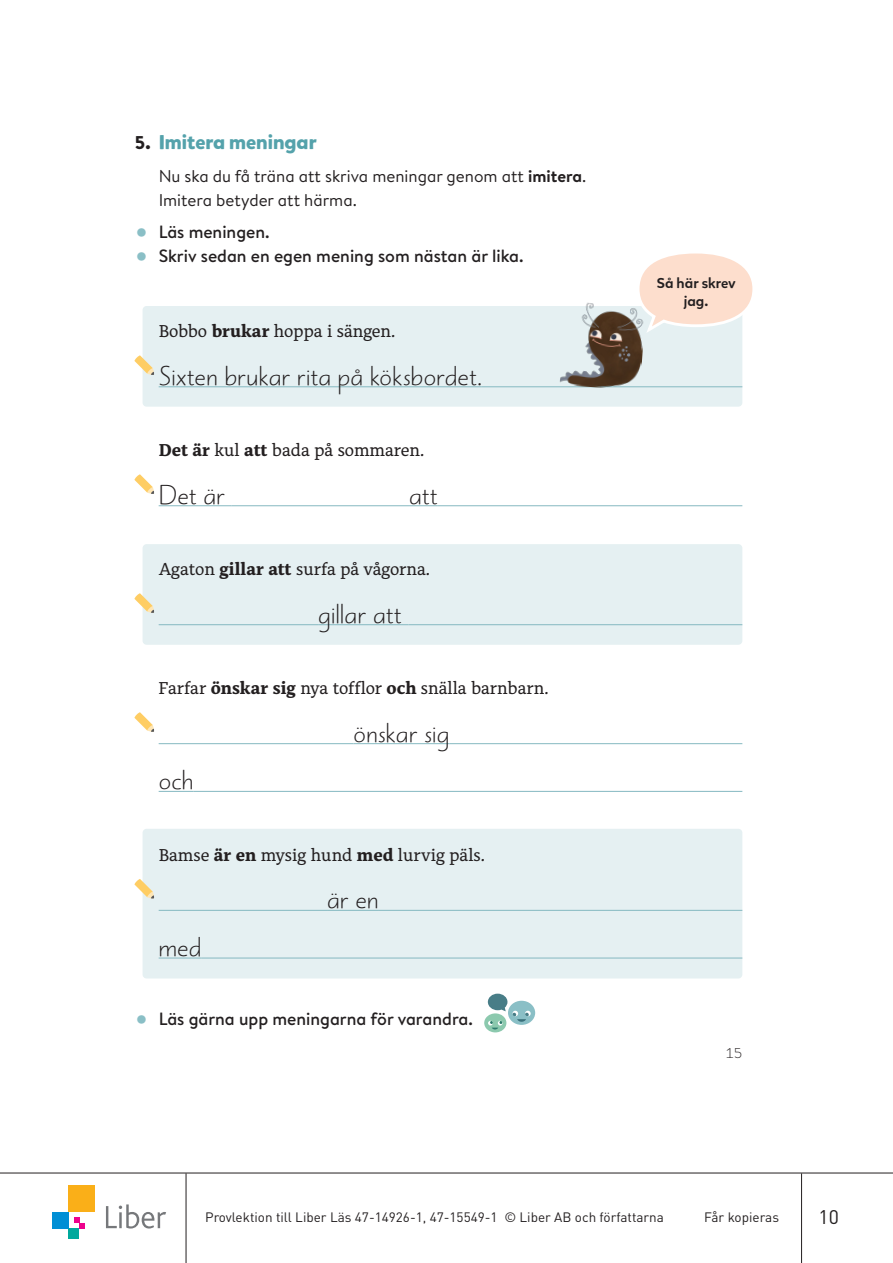
<style>
.page{position:relative;width:893px;height:1263px;background:#fff}
.page>*{position:absolute;margin:0;border:0;box-sizing:border-box;transform-origin:0 0}
.t1{font:31.2px "Liber";letter-spacing:.01em;color:#231f20}
.t2{font:700 19.95px "Mikado";color:#54a2ab}
.t3{font:19.5px "DIN Pro";color:#231f20}
.t4{font:500 17.7px "Brandon Text";color:#231f20}
.t5{font:17.1px "Alkes";color:#231f20}
.t6{font:17.1px/24.2px "Brandon Text";color:#231f20}
.t7{font:500 14.25px/18.5px "Mikado";letter-spacing:.005em;color:#231f20;text-align:center}
.t8{font:300 14.25px "Brandon Text";color:#231f20}
.t9{font:13.5px "DIN Pro";color:#231f20}
.s1{font-family:"Brandon Text";font-weight:900;font-size:18.45px;color:#231f20}
.s2{font-weight:700}
.s3{font-family:"Rustica";font-size:15.6px;color:#8abfc6}
.s4{font-weight:800}
</style>
<div class="page">
<div style="left:68px;top:1228px;width:11px;height:11px;background:#00a99d"></div>
<div style="left:52px;top:1212px;width:16px;height:16px;background:#008fd5"></div>
<div style="left:68px;top:1185px;width:27px;height:27px;background:#faaf18"></div>
<svg style="left:74px;top:1217px;width:11px;height:11px"></svg>
<svg style="left:106px;top:1204px;width:60px;height:24px"></svg>
<hr style="left:0;top:1172px;width:893px;height:1px;background:#231f20">
<hr style="left:801px;top:1173px;width:1px;height:90px;background:#231f20">
<hr style="left:186px;top:1173px;width:1px;height:90px;background:#231f20">
<div style="left:143px;top:306px;width:599px;height:101px;background:#e5f0f2;border-radius:4px"></div>
<div style="left:143px;top:544px;width:599px;height:101px;background:#e5f0f2;border-radius:4px"></div>
<div style="left:143px;top:829px;width:599px;height:149px;background:#e5f0f2;border-radius:4px"></div>
<hr style="left:159px;top:386px;width:323px;height:1px;background:#85b9c1">
<hr style="left:482px;top:386px;width:260px;height:1px;background:#85b9c1">
<hr style="left:159px;top:505px;width:73px;height:1px;background:#85b9c1">
<hr style="left:232px;top:505px;width:177px;height:1px;background:#85b9c1">
<svg style="left:409px;top:505px;width:29px;height:1px"></svg>
<hr style="left:438px;top:505px;width:304px;height:1px;background:#85b9c1">
<hr style="left:159px;top:624px;width:159px;height:1px;background:#85b9c1">
<hr style="left:318px;top:624px;width:90px;height:1px;background:#85b9c1">
<hr style="left:408px;top:624px;width:334px;height:1px;background:#85b9c1">
<hr style="left:159px;top:743px;width:195px;height:1px;background:#85b9c1">
<hr style="left:354px;top:743px;width:95px;height:1px;background:#85b9c1">
<hr style="left:449px;top:743px;width:293px;height:1px;background:#85b9c1">
<hr style="left:159px;top:791px;width:35px;height:1px;background:#85b9c1">
<hr style="left:194px;top:791px;width:548px;height:1px;background:#85b9c1">
<hr style="left:159px;top:910px;width:168px;height:1px;background:#85b9c1">
<hr style="left:327px;top:910px;width:52px;height:1px;background:#85b9c1">
<hr style="left:379px;top:910px;width:363px;height:1px;background:#85b9c1">
<hr style="left:159px;top:958px;width:43px;height:1px;background:#85b9c1">
<hr style="left:202px;top:958px;width:540px;height:1px;background:#85b9c1">
<svg style="left:135px;top:355px;width:19px;height:20px"></svg>
<svg style="left:135px;top:474px;width:19px;height:20px"></svg>
<svg style="left:135px;top:593px;width:19px;height:20px"></svg>
<svg style="left:135px;top:712px;width:19px;height:20px"></svg>
<svg style="left:135px;top:879px;width:19px;height:19px"></svg>
<svg style="left:484px;top:994px;width:51px;height:38px"></svg>
<img style="left:560px;top:302px;width:86px;height:86px">
<svg style="left:635px;top:253px;width:118px;height:83px"></svg>
<p class="t2" style="left:135px;top:130px;width:184px"><span class="s1">5.</span> Imitera meningar</p>
<p class="t6" style="left:159px;top:163px;width:429px">Nu ska du få träna att skriva meningar genom att <span class="s2">imitera</span>.<br>Imitera betyder att härma.</p>
<p class="t4" style="left:137px;top:220px;width:135px"><span class="s3">●</span> Läs meningen.</p>
<p class="t4" style="left:137px;top:244px;width:388px"><span class="s3">●</span> Skriv sedan en egen mening som nästan är lika.</p>
<p class="t5" style="left:159px;top:320px;width:238px">Bobbo <span class="s4">brukar</span> hoppa i sängen.</p>
<p class="t1" style="left:159px;top:361px;width:324px">Sixten brukar rita på köksbordet.</p>
<p class="t5" style="left:159px;top:439px;width:267px"><span class="s4">Det är</span> kul <span class="s4">att</span> bada på sommaren.</p>
<p class="t1" style="left:159px;top:480px;width:68px">Det är</p>
<p class="t1" style="left:409px;top:480px;width:30px">att</p>
<p class="t5" style="left:159px;top:558px;width:273px">Agaton <span class="s4">gillar att</span> surfa på vågorna.</p>
<p class="t1" style="left:318px;top:599px;width:85px">gillar att</p>
<p class="t5" style="left:159px;top:677px;width:391px">Farfar <span class="s4">önskar sig</span> nya tofflor <span class="s4">och</span> snälla barnbarn.</p>
<p class="t1" style="left:354px;top:718px;width:97px">önskar sig</p>
<p class="t1" style="left:159px;top:765px;width:36px">och</p>
<p class="t5" style="left:159px;top:844px;width:328px">Bamse <span class="s4">är en</span> mysig hund <span class="s4">med</span> lurvig päls.</p>
<p class="t1" style="left:327px;top:884px;width:53px">är en</p>
<p class="t1" style="left:159px;top:932px;width:44px">med</p>
<p class="t4" style="left:137px;top:1006px;width:338px"><span class="s3">●</span> Läs gärna upp meningarna för varandra.</p>
<p class="t7" style="left:657px;top:274px;width:80px">Så här skrev jag.</p>
<p class="t8" style="left:725px;top:1044px;width:19px">15</p>
<p class="t9" style="left:205px;top:1208px;width:460px">Provlektion till Liber Läs 47-14926-1, 47-15549-1 © Liber AB och författarna</p>
<p class="t9" style="left:704px;top:1208px;width:76px">Får kopieras</p>
<p class="t3" style="left:819px;top:1203px;width:22px">10</p>
</div>
